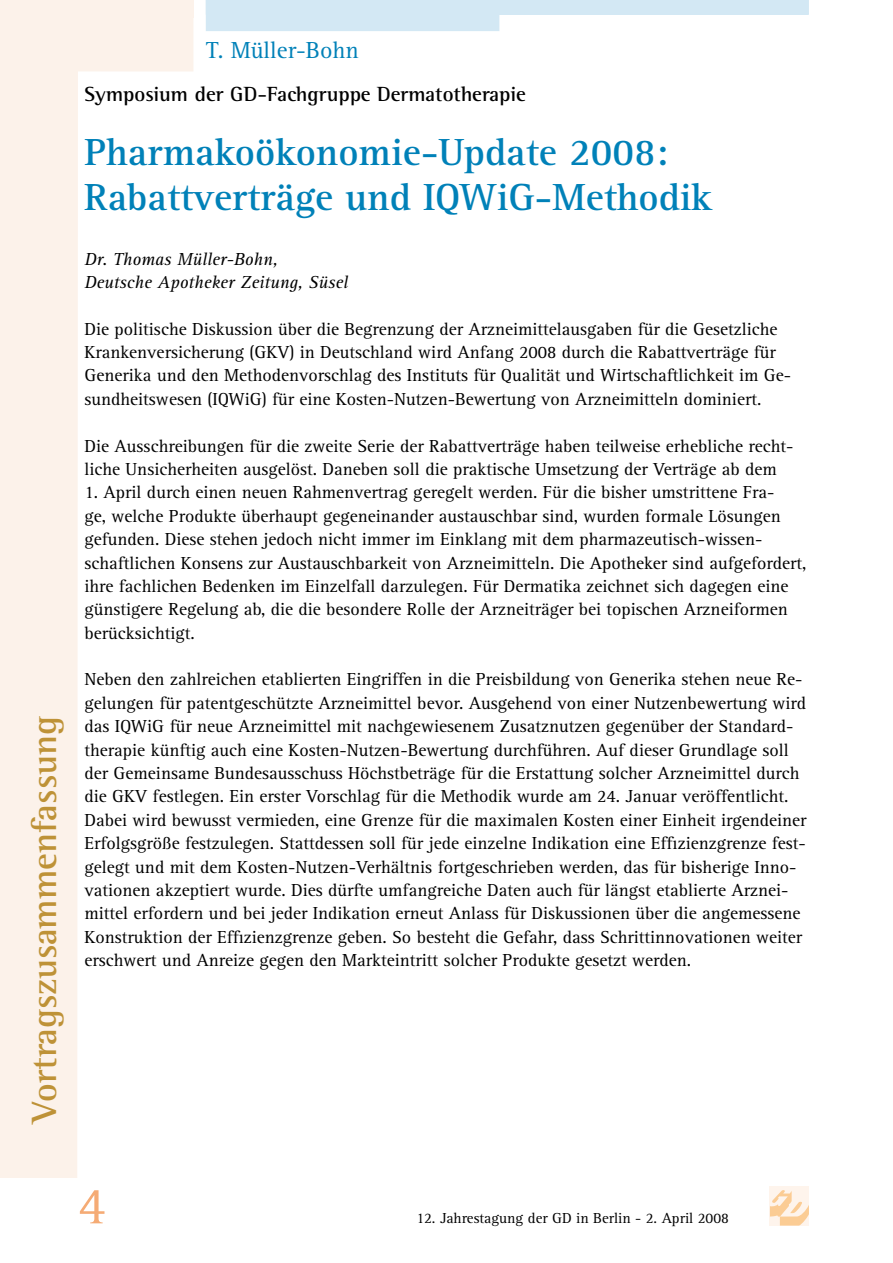
<style>
.page{position:relative;width:893px;height:1263px;background:#fff}
.page>*{position:absolute;margin:0;border:0;box-sizing:border-box;transform-origin:0 0}
.t1{font:54px "Agfa Rotis Serif";color:#f5ab75}
.t2{font:700 39px/45px "Agfa Rotis Serif";color:#0081b8}
.t3{font:700 36px "Agfa Rotis Semi Serif";color:#be9237}
.t4{font:24px "Agfa Rotis Serif";color:#0081b8}
.t5{font:700 21px "Agfa Rotis Semi Serif";color:#000}
.t6{font:18px/23.4px "Agfa Rotis Serif";color:#000}
.t7{font:italic 18px/23.4px "Agfa Rotis Serif";color:#000}
.t8{font:15px "Agfa Rotis Serif";color:#000}
</style>
<div class="page">
<div style="left:770px;top:1186px;width:39px;height:39px;background:#fef4ec"></div>
<svg style="left:770px;top:1190px;width:39px;height:35px"></svg>
<svg style="left:0;top:0;width:194px;height:1178px"></svg>
<div style="left:0;top:0;width:193px;height:17px;background:#fcf2ea"></div>
<svg style="left:206px;top:0;width:603px;height:31px"></svg>
<h3 class="t3" style="left:23px;top:1123px;width:409px;rotate:-90deg">Vortragszusammenfassung</h3>
<h3 class="t4" style="left:206px;top:37px;width:154px">T. Müller-Bohn</h3>
<p class="t5" style="left:85px;top:81px;width:443px">Symposium der GD-Fachgruppe Dermatotherapie</p>
<h2 class="t2" style="left:85px;top:131px;width:629px">Pharmakoökonomie-Update 2008:<br>Rabattverträge und IQWiG-Methodik</h2>
<p class="t7" style="left:85px;top:247px;width:265px">Dr. Thomas Müller-Bohn,<br>Deutsche Apotheker Zeitung, Süsel</p>
<p class="t6" style="left:85px;top:317px;width:708px">Die politische Diskussion über die Begrenzung der Arzneimittelausgaben für die Gesetzliche Krankenversicherung (GKV) in Deutschland wird Anfang 2008 durch die Rabattverträge für Generika und den Methodenvorschlag des Instituts für Qualität und Wirtschaftlichkeit im Ge&shy;sundheitswesen (IQWiG) für eine Kosten-Nutzen-Bewertung von Arzneimitteln dominiert.</p>
<p class="t6" style="left:85px;top:434px;width:710px">Die Ausschreibungen für die zweite Serie der Rabattverträge haben teilweise erhebliche recht&shy;liche Unsicherheiten ausgelöst. Daneben soll die praktische Umsetzung der Verträge ab dem</p>
<p class="t6" style="left:85px;top:481px;width:723px">1. April durch einen neuen Rahmenvertrag geregelt werden. Für die bisher umstrittene Fra-<br>ge, welche Produkte überhaupt gegeneinander austauschbar sind, wurden formale Lösungen gefunden. Diese stehen jedoch nicht immer im Einklang mit dem pharmazeutisch-wissen&shy;schaftlichen Konsens zur Austauschbarkeit von Arzneimitteln. Die Apotheker sind aufgefordert, ihre fachlichen Bedenken im Einzelfall darzulegen. Für Dermatika zeichnet sich dagegen eine günstigere Regelung ab, die die besondere Rolle der Arzneiträger bei topischen Arzneiformen berücksichtigt.</p>
<p class="t6" style="left:85px;top:668px;width:723px">Neben den zahlreichen etablierten Eingriffen in die Preisbildung von Generika stehen neue Re&shy;gelungen für patentgeschützte Arzneimittel bevor. Ausgehend von einer Nutzenbewertung wird das IQWiG für neue Arzneimittel mit nachgewiesenem Zusatznutzen gegenüber der Standard&shy;therapie künftig auch eine Kosten-Nutzen-Bewertung durchführen. Auf dieser Grundlage soll der Gemeinsame Bundesausschuss Höchstbeträge für die Erstattung solcher Arzneimittel durch die GKV festlegen. Ein erster Vorschlag für die Methodik wurde am 24. Januar veröffentlicht.<br>Dabei wird bewusst vermieden, eine Grenze für die maximalen Kosten einer Einheit irgendeiner Erfolgsgröße festzulegen. Stattdessen soll für jede einzelne Indikation eine Effizienzgrenze fest&shy;gelegt und mit dem Kosten-Nutzen-Verhältnis fortgeschrieben werden, das für bisherige Inno&shy;vationen akzeptiert wurde. Dies dürfte umfangreiche Daten auch für längst etablierte Arznei&shy;mittel erfordern und bei jeder Indikation erneut Anlass für Diskussionen über die angemessene Konstruktion der Effizienzgrenze geben. So besteht die Gefahr, dass Schrittinnovationen weiter erschwert und Anreize gegen den Markteintritt solcher Produkte gesetzt werden.</p>
<h1 class="t1" style="left:78px;top:1175px;width:30px">4</h1>
<p class="t8" style="left:416px;top:1209px;width:314px">12. Jahrestagung der GD in Berlin - 2. April 2008</p>
</div>
